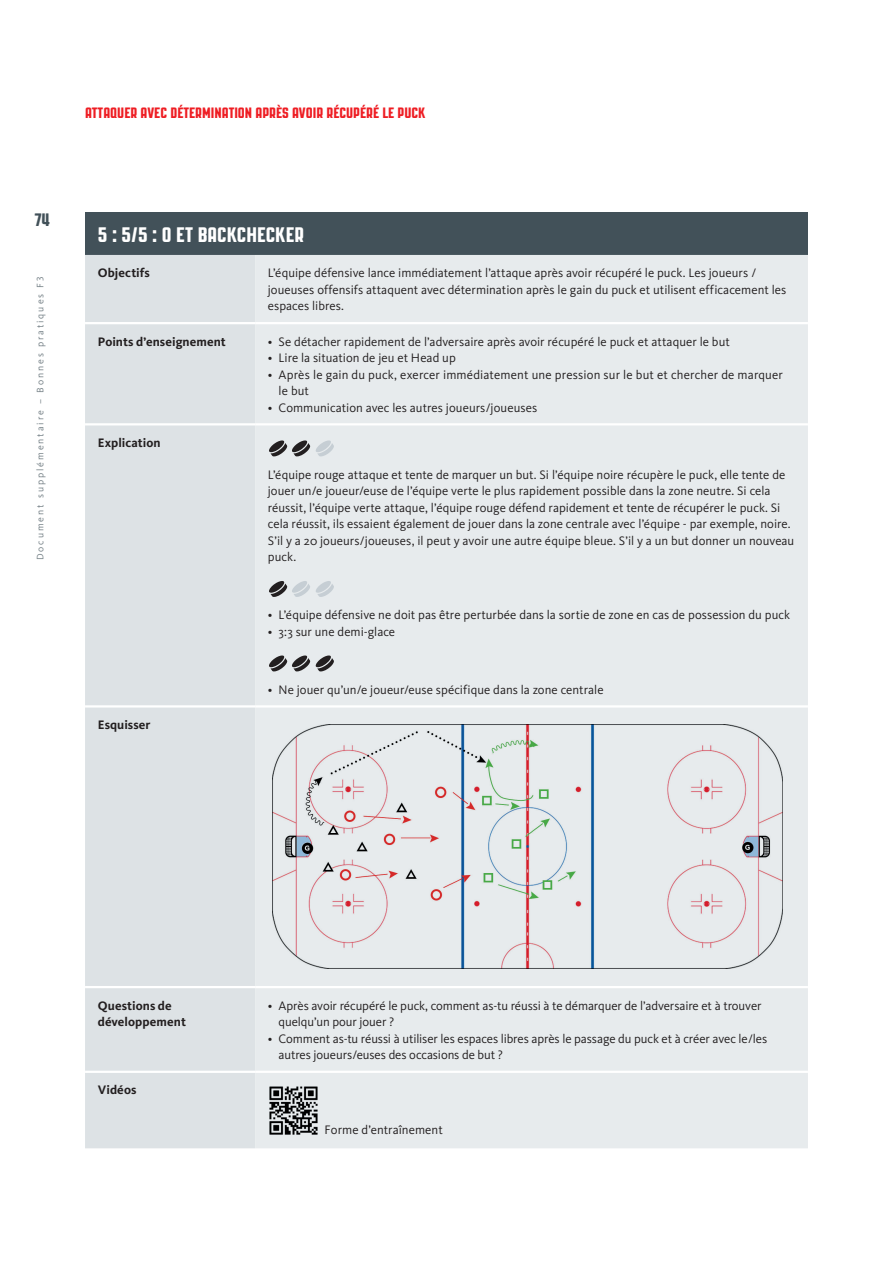
<style>
.page{position:relative;width:893px;height:1263px;background:#fff}
.page>*{position:absolute;margin:0;border:0;box-sizing:border-box;transform-origin:0 0}
.t1{font:21px "PAG Revolucion";color:#fff}
.t2{font:18px "PAG Revolucion";color:#425159}
.t3{font:15px "PAG Revolucion";color:#ee1d23}
.t4{font:12.75px/16.5px "Kievit OT";color:#231f20}
.t5{font:700 12.75px/16.5px "Kievit OT";letter-spacing:.005em;color:#231f20}
.t6{font:9.75px "Kievit OT";letter-spacing:.2em;color:#717d83}
</style>
<div class="page">
<div style="left:85px;top:213px;width:723px;height:42px;background:#425159"></div>
<div style="left:85px;top:255px;width:170px;height:893px;background:#dde2e5"></div>
<div style="left:255px;top:255px;width:553px;height:893px;background:#e7ebed"></div>
<hr style="left:85px;top:322px;width:170px;height:2px;background:#fff">
<hr style="left:255px;top:322px;width:553px;height:2px;background:#fff">
<hr style="left:85px;top:423px;width:170px;height:2px;background:#fff">
<hr style="left:255px;top:423px;width:553px;height:2px;background:#fff">
<hr style="left:85px;top:705px;width:170px;height:2px;background:#fff">
<hr style="left:255px;top:705px;width:553px;height:2px;background:#fff">
<hr style="left:85px;top:986px;width:170px;height:2px;background:#fff">
<hr style="left:255px;top:986px;width:553px;height:2px;background:#fff">
<hr style="left:85px;top:1071px;width:170px;height:2px;background:#fff">
<hr style="left:255px;top:1071px;width:553px;height:2px;background:#fff">
<svg style="left:316px;top:440px;width:18px;height:16px"></svg>
<svg style="left:269px;top:440px;width:41px;height:16px"></svg>
<svg style="left:269px;top:581px;width:41px;height:16px"></svg>
<svg style="left:316px;top:581px;width:18px;height:16px"></svg>
<svg style="left:269px;top:655px;width:41px;height:16px"></svg>
<svg style="left:316px;top:655px;width:18px;height:16px"></svg>
<img style="left:272px;top:725px;width:510px;height:244px">
<img style="left:268px;top:1084px;width:51px;height:51px">
<p class="t3" style="left:85px;top:105px;width:342px">ATTAQUER AVEC DÉTERMINATION APRÈS AVOIR RÉCUPÉRÉ LE PUCK</p>
<h2 class="t2" style="left:35px;top:210px;width:17px">74</h2>
<p class="t6" style="left:34px;top:560px;width:285px;rotate:-90deg">Document supplémentaire – Bonnes pratiques F3</p>
<h1 class="t1" style="left:98px;top:223px;width:208px">5 : 5/5 : 0 ET BACKCHECKER</h1>
<p class="t5" style="left:98px;top:265px;width:54px">Objectifs</p>
<p class="t4" style="left:268px;top:265px;width:520px">L’équipe défensive lance immédiatement l’attaque après avoir récupéré le puck. Les joueurs / joueuses offensifs attaquent avec détermination après le gain du puck et utilisent efficacement les espaces libres.</p>
<p class="t5" style="left:98px;top:333px;width:130px">Points d’enseignement</p>
<p class="t4" style="left:268px;top:333px;width:463px">• Se détacher rapidement de l’adversaire après avoir récupéré le puck et attaquer le but</p>
<p class="t4" style="left:268px;top:349px;width:189px">• Lire la situation de jeu et Head up</p>
<p class="t4" style="left:279px;top:366px;width:506px;text-indent:-11px">• Après le gain du puck, exercer immédiatement une pression sur le but et chercher de marquer le but</p>
<p class="t4" style="left:268px;top:399px;width:271px">• Communication avec les autres joueurs/joueuses</p>
<p class="t5" style="left:98px;top:434px;width:64px">Explication</p>
<p class="t4" style="left:268px;top:466px;width:528px">L’équipe rouge attaque et tente de marquer un but. Si l’équipe noire récupère le puck, elle tente de jouer un/e joueur/euse de l’équipe verte le plus rapidement possible dans la zone neutre. Si cela réussit, l’équipe verte attaque, l’équipe rouge défend rapidement et tente de récupérer le puck. Si cela réussit, ils essaient également de jouer dans la zone centrale avec l’équipe - par exemple, noire.<br>S’il y a 20 joueurs/joueuses, il peut y avoir une autre équipe bleue. S’il y a un but donner un nouveau puck.</p>
<p class="t4" style="left:268px;top:606px;width:524px">• L’équipe défensive ne doit pas être perturbée dans la sortie de zone en cas de possession du puck</p>
<p class="t4" style="left:268px;top:623px;width:129px">• 3:3 sur une demi-glace</p>
<p class="t5" style="left:98px;top:716px;width:54px">Esquisser</p>
<p class="t4" style="left:268px;top:681px;width:337px">• Ne jouer qu’un/e joueur/euse spécifique dans la zone centrale</p>
<p class="t5" style="left:98px;top:997px;width:90px">Questions de développement</p>
<p class="t4" style="left:279px;top:997px;width:485px;text-indent:-11px">• Après avoir récupéré le puck, comment as-tu réussi à te démarquer de l’adversaire et à trouver quelqu’un pour jouer ?</p>
<p class="t4" style="left:279px;top:1030px;width:490px;text-indent:-11px">• Comment as-tu réussi à utiliser les espaces libres après le passage du puck et à créer avec le/les autres joueurs/euses des occasions de but ?</p>
<p class="t5" style="left:98px;top:1081px;width:40px">Vidéos</p>
<p class="t4" style="left:325px;top:1121px;width:120px">Forme d’entraînement</p>
</div>
